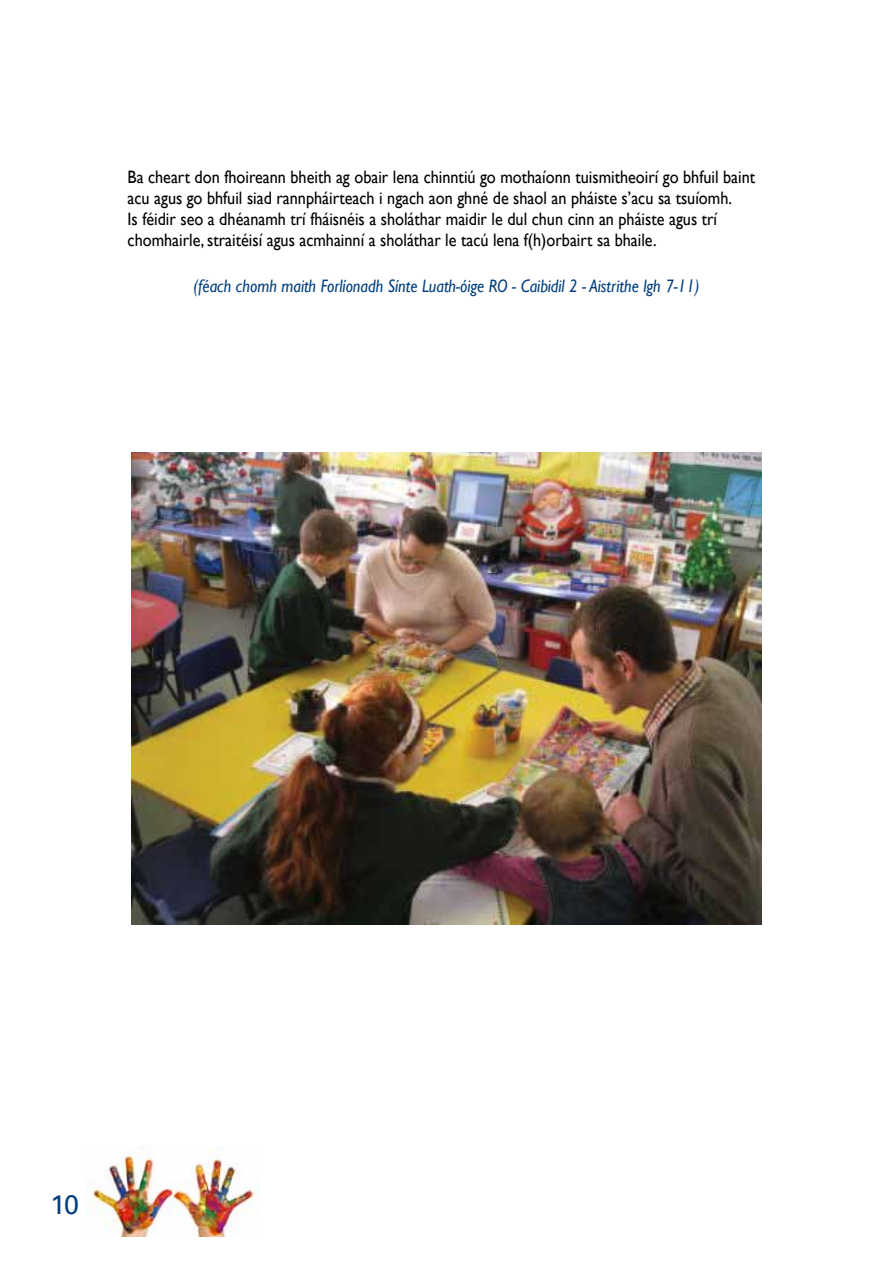
<style>
.page{position:relative;width:893px;height:1263px;background:#fff}
.page>*{position:absolute;margin:0;border:0;box-sizing:border-box;transform-origin:0 0}
.t1{font:500 27px "Univers CE";color:#003e7e}
.t2{font:18px/21px "Gill Sans";color:#000;scale:.9 1}
.t3{font:italic 18px "Gill Sans";color:#003e7e;scale:.9 1}
</style>
<div class="page">
<img style="left:86px;top:1146px;width:173px;height:90px">
<img style="left:131px;top:452px;width:630px;height:473px">
<p class="t2" style="left:128px;top:166px;width:699px">Ba cheart don fhoireann bheith ag obair lena chinntiú go mothaíonn tuismitheoirí go bhfuil baint acu agus go bhfuil siad rannpháirteach i ngach aon ghné de shaol an pháiste s’acu sa tsuíomh.<br>Is féidir seo a dhéanamh trí fháisnéis a sholáthar maidir le dul chun cinn an pháiste agus trí chomhairle, straitéisí agus acmhainní a sholáthar le tacú lena f(h)orbairt sa bhaile.</p>
<p class="t3" style="left:193px;top:275px;width:564px">(féach chomh maith Forlíonadh Sínte Luath-óige RO - Caibidil 2 - Aistrithe lgh 7-11)</p>
<h1 class="t1" style="left:51px;top:1189px;width:30px">10</h1>
</div>
